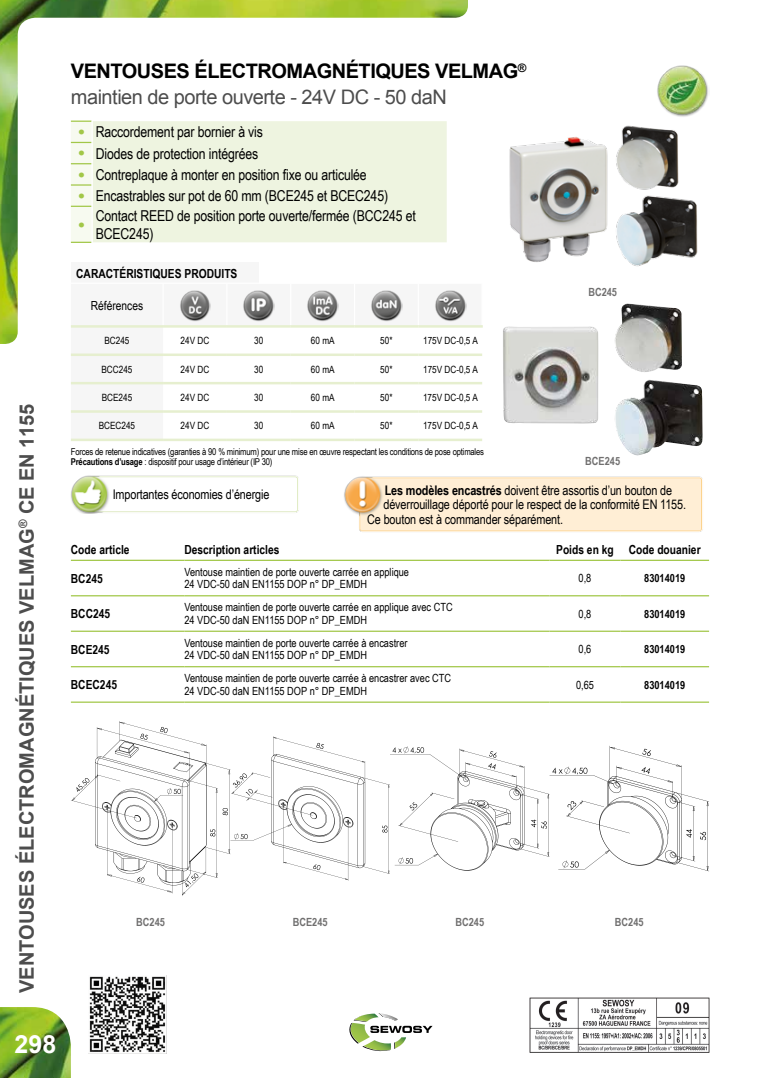
<style>
.page{position:relative;width:780px;height:1078px;background:#fff}
.page>*{position:absolute;margin:0;border:0;box-sizing:border-box;transform-origin:0 0}
.t1{font:700 25px "Arial";color:#fff}
.t2{font:20px/25.4px "Arial";letter-spacing:-.025em;color:#4d4d4d}
.t3{font:700 20px "Arial";color:#4d4d4d}
.t4{font:700 17.5px "Arial";color:#a2c748}
.t5{font:15px/18px "Arial Narrow";letter-spacing:-.01em;color:#000}
.t6{font:13.25px "Arial Narrow";letter-spacing:-.01em;color:#000}
.t7{font:700 12.5px "Arial Narrow";color:#000}
.t8{font:12.5px "Arial Narrow";color:#000}
.t9{font:11.25px/12.5px "Arial Narrow";color:#000}
.t10{font:700 11.25px "Arial Narrow";color:#706f6f}
.t11{font:700 11.25px "Arial Narrow";color:#000}
.t12{font:10px "Arial Narrow";color:#000}
.t13{font:9.38px/10px "Arial Narrow";letter-spacing:-.02em;color:#000}
.s1{font-weight:700;color:#000}
.s2{font-family:"Arial";font-weight:700;font-size:17.5px;color:#a2c748}
.s3{font-weight:700}
</style>
<div class="page">
<div style="left:71px;top:356px;width:92px;height:57px;background:#f6f6f6"></div>
<svg style="left:163px;top:327px;width:319px;height:86px"></svg>
<hr style="left:227px;top:438px;width:64px;height:3px;background:#e6efcf">
<hr style="left:291px;top:438px;width:63px;height:3px;background:#e6efcf">
<hr style="left:354px;top:438px;width:64px;height:3px;background:#e6efcf">
<hr style="left:418px;top:438px;width:64px;height:3px;background:#e6efcf">
<hr style="left:163px;top:438px;width:64px;height:3px;background:#e6efcf">
<hr style="left:163px;top:353px;width:64px;height:3px;background:#e6efcf">
<hr style="left:227px;top:353px;width:64px;height:3px;background:#e6efcf">
<hr style="left:291px;top:353px;width:63px;height:3px;background:#e6efcf">
<hr style="left:354px;top:353px;width:64px;height:3px;background:#e6efcf">
<hr style="left:418px;top:353px;width:64px;height:3px;background:#e6efcf">
<hr style="left:163px;top:382px;width:64px;height:2px;background:#e6efcf">
<hr style="left:227px;top:382px;width:64px;height:2px;background:#e6efcf">
<hr style="left:291px;top:382px;width:63px;height:2px;background:#e6efcf">
<hr style="left:354px;top:382px;width:64px;height:2px;background:#e6efcf">
<hr style="left:418px;top:382px;width:64px;height:2px;background:#e6efcf">
<hr style="left:163px;top:410px;width:64px;height:2px;background:#e6efcf">
<hr style="left:227px;top:410px;width:64px;height:2px;background:#e6efcf">
<hr style="left:291px;top:410px;width:63px;height:2px;background:#e6efcf">
<hr style="left:354px;top:410px;width:64px;height:2px;background:#e6efcf">
<hr style="left:418px;top:410px;width:64px;height:2px;background:#e6efcf">
<hr style="left:71px;top:353px;width:92px;height:3px;background:#e6efcf">
<hr style="left:71px;top:382px;width:92px;height:2px;background:#e6efcf">
<hr style="left:71px;top:410px;width:92px;height:2px;background:#e6efcf">
<hr style="left:71px;top:438px;width:92px;height:3px;background:#e6efcf">
<hr style="left:418px;top:325px;width:65px;height:2px;background:#e6efcf">
<img style="left:509px;top:125px;width:189px;height:142px">
<img style="left:503px;top:303px;width:200px;height:152px">
<hr style="left:71px;top:595px;width:113px;height:1px;background:#a2c748">
<hr style="left:184px;top:595px;width:365px;height:1px;background:#a2c748">
<hr style="left:71px;top:630px;width:113px;height:1px;background:#a2c748">
<hr style="left:184px;top:630px;width:365px;height:1px;background:#a2c748">
<hr style="left:71px;top:666px;width:113px;height:1px;background:#a2c748">
<hr style="left:184px;top:666px;width:365px;height:1px;background:#a2c748">
<hr style="left:71px;top:701px;width:113px;height:1px;background:#a2c748">
<hr style="left:184px;top:701px;width:365px;height:1px;background:#a2c748">
<hr style="left:549px;top:701px;width:71px;height:1px;background:#a2c748">
<hr style="left:620px;top:701px;width:89px;height:1px;background:#a2c748">
<hr style="left:71px;top:559px;width:113px;height:2px;background:#a2c748">
<hr style="left:184px;top:559px;width:365px;height:2px;background:#a2c748">
<hr style="left:549px;top:559px;width:71px;height:2px;background:#a2c748">
<hr style="left:620px;top:559px;width:89px;height:2px;background:#a2c748">
<hr style="left:549px;top:595px;width:71px;height:1px;background:#a2c748">
<hr style="left:549px;top:630px;width:71px;height:1px;background:#a2c748">
<hr style="left:549px;top:666px;width:71px;height:1px;background:#a2c748">
<hr style="left:620px;top:595px;width:89px;height:1px;background:#a2c748">
<hr style="left:620px;top:630px;width:89px;height:1px;background:#a2c748">
<hr style="left:620px;top:666px;width:89px;height:1px;background:#a2c748">
<img style="left:657px;top:65px;width:52px;height:52px">
<svg style="left:71px;top:721px;width:638px;height:174px"></svg>
<img style="left:530px;top:997px;width:179px;height:55px">
<img style="left:71px;top:475px;width:228px;height:38px">
<img style="left:344px;top:476px;width:359px;height:56px">
<img style="left:0;top:1007px;width:71px;height:70px">
<img style="left:0;top:0;width:468px;height:344px">
<svg style="left:349px;top:1013px;width:83px;height:38px"></svg>
<img style="left:89px;top:975px;width:78px;height:77px">
<h2 class="t3" style="left:14px;top:992px;width:590px;rotate:-90deg">VENTOUSES ÉLECTROMAGNÉTIQUES VELMAG<sup>®</sup> CE EN 1155</h2>
<h2 class="t2" style="left:71px;top:59px;width:457px"><span class="s1">VENTOUSES ÉLECTROMAGNÉTIQUES VE LMAG</span><sup>® </sup>maintien de porte ouverte - 24V DC - 50 daN</h2>
<h3 class="t5" style="left:78px;top:122px;width:186px"><span class="s2">•</span> Raccordement par bornier à vis</h3>
<h3 class="t5" style="left:78px;top:144px;width:181px"><span class="s2">•</span> Diodes de protection intégrées</h3>
<h3 class="t5" style="left:78px;top:165px;width:290px"><span class="s2">•</span> Contreplaque à monter en position fixe ou articulée</h3>
<h3 class="t5" style="left:78px;top:186px;width:311px"><span class="s2">•</span> Encastrables sur pot de 60 mm (BCE245 et BCEC245)</h3>
<h3 class="t4" style="left:78px;top:213px;width:8px">•</h3>
<h3 class="t5" style="left:96px;top:206px;width:321px">Contact REED de position porte ouverte/fermée (BCC245 et<br>BCEC245)</h3>
<p class="t7" style="left:76px;top:264px;width:163px">Caractéristiques produits</p>
<p class="t8" style="left:91px;top:296px;width:54px">Références</p>
<p class="t12" style="left:104px;top:333px;width:27px">BC245</p>
<p class="t12" style="left:181px;top:333px;width:30px">24V DC</p>
<p class="t12" style="left:254px;top:333px;width:11px">30</p>
<p class="t12" style="left:311px;top:333px;width:25px">60 mA</p>
<p class="t12" style="left:380px;top:333px;width:14px">50*</p>
<p class="t12" style="left:423px;top:333px;width:56px">175V DC-0,5 A</p>
<p class="t12" style="left:101px;top:361px;width:32px">BCC245</p>
<p class="t12" style="left:181px;top:361px;width:30px">24V DC</p>
<p class="t12" style="left:254px;top:361px;width:11px">30</p>
<p class="t12" style="left:311px;top:361px;width:25px">60 mA</p>
<p class="t12" style="left:380px;top:361px;width:14px">50*</p>
<p class="t12" style="left:423px;top:361px;width:56px">175V DC-0,5 A</p>
<p class="t12" style="left:102px;top:390px;width:32px">BCE245</p>
<p class="t12" style="left:181px;top:390px;width:30px">24V DC</p>
<p class="t12" style="left:254px;top:390px;width:11px">30</p>
<p class="t12" style="left:311px;top:390px;width:25px">60 mA</p>
<p class="t12" style="left:380px;top:390px;width:14px">50*</p>
<p class="t12" style="left:423px;top:390px;width:56px">175V DC-0,5 A</p>
<p class="t12" style="left:99px;top:418px;width:38px">BCEC245</p>
<p class="t12" style="left:181px;top:418px;width:30px">24V DC</p>
<p class="t12" style="left:254px;top:418px;width:11px">30</p>
<p class="t12" style="left:311px;top:418px;width:25px">60 mA</p>
<p class="t12" style="left:380px;top:418px;width:14px">50*</p>
<p class="t12" style="left:423px;top:418px;width:56px">175V DC-0,5 A</p>
<p class="t13" style="left:71px;top:446px;width:414px">Forces de retenue indicatives (garanties à 90 % minimum) pour une mise en œuvre respectant les conditions de pose optimales<br><span class="s3">Précautions d’usage</span> : dispositif pour usage d’intérieur (IP 30)</p>
<p class="t10" style="left:588px;top:283px;width:30px">BC245</p>
<p class="t10" style="left:585px;top:452px;width:36px">BCE245</p>
<p class="t6" style="left:113px;top:484px;width:158px">Importantes économies d’énergie</p>
<p class="t6" style="left:384px;top:480px;width:289px"><span class="s3">Les modèles encastrés</span> doivent être assortis d’un bouton de</p>
<p class="t6" style="left:383px;top:495px;width:304px">déverrouillage déporté pour le respect de la conformité EN 1155.</p>
<p class="t6" style="left:367px;top:509px;width:197px">Ce bouton est à commander séparément.</p>
<p class="t7" style="left:71px;top:540px;width:60px">Code article</p>
<p class="t7" style="left:184px;top:540px;width:97px">Description articles</p>
<p class="t7" style="left:556px;top:540px;width:146px">Poids en kg Code douanier</p>
<p class="t7" style="left:71px;top:568px;width:33px">BC245</p>
<p class="t9" style="left:184px;top:565px;width:226px">Ventouse maintien de porte ouverte carrée en applique<br>24 VDC-50 daN EN1155 DOP n° DP_EMDH</p>
<p class="t9" style="left:578px;top:571px;width:14px">0,8</p>
<p class="t11" style="left:644px;top:569px;width:43px">83014019</p>
<p class="t7" style="left:71px;top:604px;width:41px">BCC245</p>
<p class="t9" style="left:184px;top:600px;width:270px">Ventouse maintien de porte ouverte carrée en applique avec CTC<br>24 VDC-50 daN EN1155 DOP n° DP_EMDH</p>
<p class="t9" style="left:578px;top:607px;width:14px">0,8</p>
<p class="t11" style="left:644px;top:605px;width:43px">83014019</p>
<p class="t7" style="left:71px;top:639px;width:40px">BCE245</p>
<p class="t9" style="left:184px;top:636px;width:225px">Ventouse maintien de porte ouverte carrée à encastrer<br>24 VDC-50 daN EN1155 DOP n° DP_EMDH</p>
<p class="t9" style="left:578px;top:642px;width:14px">0,6</p>
<p class="t11" style="left:644px;top:640px;width:43px">83014019</p>
<p class="t7" style="left:71px;top:675px;width:48px">BCEC245</p>
<p class="t9" style="left:184px;top:671px;width:268px">Ventouse maintien de porte ouverte carrée à encastrer avec CTC<br>24 VDC-50 daN EN1155 DOP n° DP_EMDH</p>
<p class="t9" style="left:576px;top:677px;width:19px">0,65</p>
<p class="t11" style="left:644px;top:676px;width:43px">83014019</p>
<p class="t10" style="left:136px;top:912px;width:30px">BC245</p>
<p class="t10" style="left:293px;top:912px;width:36px">BCE245</p>
<p class="t10" style="left:455px;top:912px;width:30px">BC245</p>
<p class="t10" style="left:615px;top:912px;width:30px">BC245</p>
<h1 class="t1" style="left:15px;top:1027px;width:43px">298</h1>
</div>
